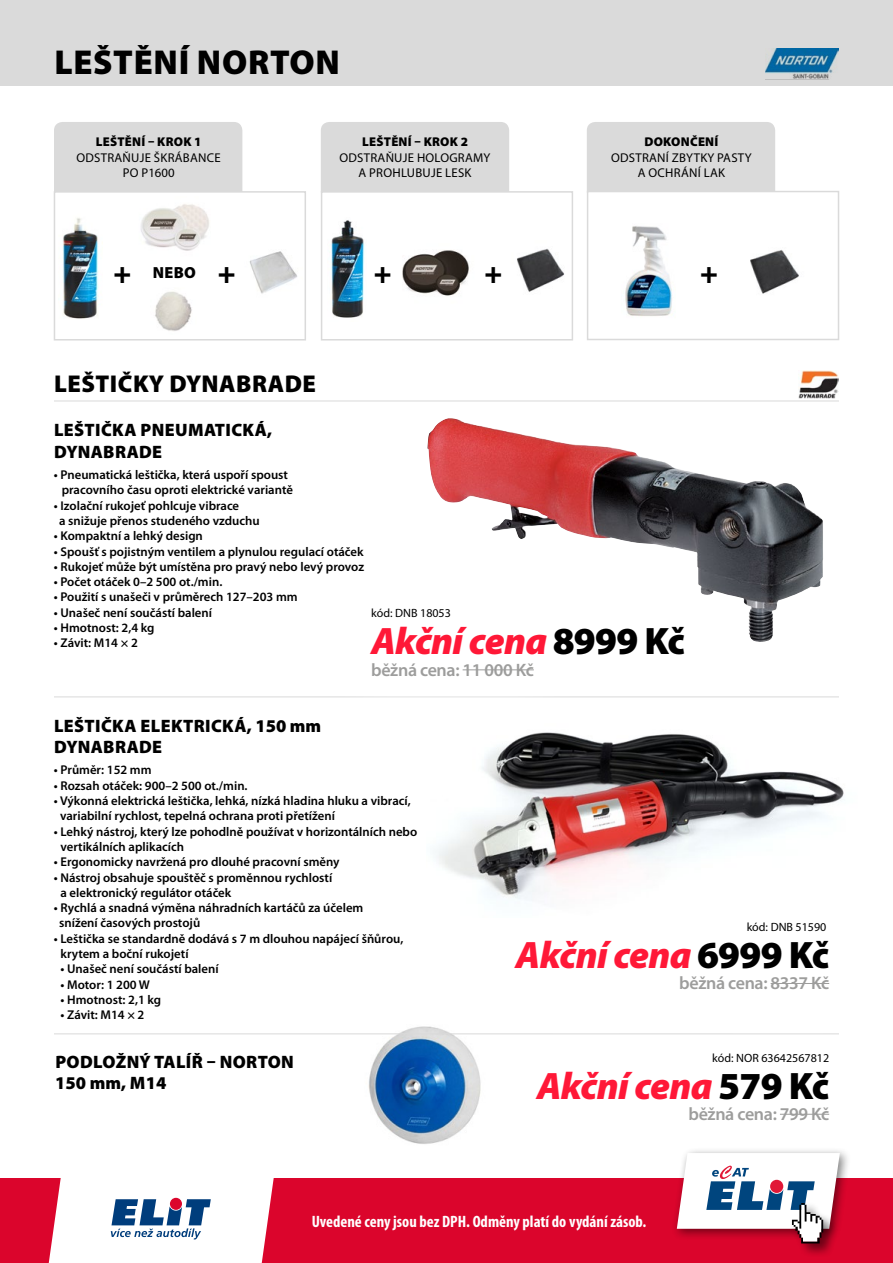
<style>
.page{position:relative;width:893px;height:1263px;background:#fff}
.page>*{position:absolute;margin:0;border:0;box-sizing:border-box;transform-origin:0 0}
.t1{font:italic 900 38.4px "Myriad Pro";letter-spacing:-.02em;color:#ff1837}
.t2{font:900 34.65px "Myriad Pro";letter-spacing:.02em;color:#000}
.t3{font:900 29.85px "Myriad Pro";color:#000}
.t4{font:900 24.3px "Myriad Pro";letter-spacing:.02em;color:#000}
.t5{font:900 18px/21.6px "Myriad Pro";letter-spacing:.02em;color:#000}
.t6{font:600 18px "Myriad Pro";letter-spacing:-.02em;color:#9d9d9c}
.t7{font:700 condensed 16.5px "Myriad Pro";color:#fff}
.t8{font:900 16.05px "Myriad Pro";color:#000}
.t9{font:600 12.75px/15.3px "Myriad Pro";color:#000}
.t10{font:12.75px/15.3px "Myriad Pro";letter-spacing:.02em;color:#000;text-align:center}
.t11{font:900 12.75px "Myriad Pro";letter-spacing:.02em;color:#000}
.t12{font:12px "Myriad Pro";color:#000}
.s1{font-size:29.85px}
.s2{font-style:normal;color:#000}
</style>
<div class="page">
<img style="left:427px;top:418px;width:346px;height:224px">
<img style="left:353px;top:1026px;width:128px;height:118px">
<img style="left:435px;top:732px;width:409px;height:156px">
<div style="left:0;top:0;width:893px;height:85px;background:#dadada"></div>
<img style="left:766px;top:49px;width:73px;height:30px">
<div style="left:54px;top:122px;width:188px;height:69px;background:#dadada"></div>
<div style="left:321px;top:122px;width:188px;height:69px;background:#dadada"></div>
<div style="left:587px;top:122px;width:188px;height:69px;background:#dadada"></div>
<div style="left:54px;top:191px;width:252px;height:149px;background:#fff;border:2px solid #dadada"></div>
<div style="left:321px;top:191px;width:252px;height:149px;background:#fff;border:2px solid #dadada"></div>
<div style="left:587px;top:191px;width:252px;height:149px;background:#fff;border:2px solid #dadada"></div>
<img style="left:402px;top:250px;width:67px;height:46px">
<img style="left:155px;top:291px;width:37px;height:40px">
<img style="left:517px;top:248px;width:47px;height:44px">
<img style="left:331px;top:220px;width:34px;height:98px">
<img style="left:63px;top:218px;width:35px;height:101px">
<img style="left:625px;top:226px;width:47px;height:90px">
<img style="left:750px;top:250px;width:49px;height:44px">
<img style="left:140px;top:204px;width:69px;height:47px">
<img style="left:249px;top:251px;width:48px;height:43px">
<hr style="left:54px;top:400px;width:785px;height:1px;background:#dadada">
<hr style="left:54px;top:696px;width:785px;height:1px;background:#dadada">
<hr style="left:54px;top:1033px;width:785px;height:1px;background:#dadada">
<img style="left:798px;top:371px;width:40px;height:27px">
<div style="left:320px;top:575px;width:416px;height:153px;background:#fff"></div>
<hr style="left:463px;top:669px;width:71px;height:1px;background:#9d9d9c">
<div style="left:464px;top:888px;width:417px;height:154px;background:#fff"></div>
<hr style="left:771px;top:983px;width:58px;height:1px;background:#9d9d9c">
<hr style="left:780px;top:1114px;width:49px;height:1px;background:#9d9d9c">
<div style="left:0;top:1178px;width:893px;height:85px;background:#db052c"></div>
<svg style="left:49px;top:1178px;width:225px;height:85px;background:#e4dde5"></svg>
<div style="left:671px;top:1147px;width:180px;height:94px;background:#000;opacity:.5"></div>
<div style="left:790px;top:1201px;width:47px;height:57px;background:#000;opacity:.5"></div>
<svg style="left:677px;top:1153px;width:163px;height:90px"></svg>
<h2 class="t2" style="left:54px;top:43px;width:287px">LEŠTĚNÍ NORTON</h2>
<p class="t11" style="left:96px;top:135px;width:107px">LEŠTĚNÍ – KROK 1</p>
<p class="t10" style="left:76px;top:150px;width:146px">ODSTRAŇUJE ŠKRÁBANCE<br>PO P1600</p>
<p class="t11" style="left:362px;top:135px;width:107px">LEŠTĚNÍ – KROK 2</p>
<p class="t10" style="left:339px;top:150px;width:95px">ODSTRAŇUJE HOLOGR</p>
<p class="t10" style="left:358px;top:150px;width:134px;text-align:left;text-indent:107px">AMY<br>A PROHLUBUJE LESK</p>
<p class="t11" style="left:644px;top:135px;width:76px">DOKONČENÍ</p>
<p class="t10" style="left:611px;top:150px;width:142px">ODSTRANÍ ZBYTKY PASTY<br>A OCHRÁNÍ LAK</p>
<p class="t8" style="left:114px;top:264px;width:123px"><span class="s1">+</span> NEBO <span class="s1">+</span></p>
<h3 class="t3" style="left:374px;top:255px;width:19px">+</h3>
<h3 class="t3" style="left:484px;top:255px;width:19px">+</h3>
<h3 class="t3" style="left:700px;top:255px;width:19px">+</h3>
<h3 class="t4" style="left:54px;top:370px;width:263px">LEŠTIČKY DYNABRADE</h3>
<h3 class="t5" style="left:54px;top:420px;width:220px">LEŠTIČKA PNEUMATICKÁ,<br>DYNABRADE</h3>
<p class="t9" style="left:62px;top:467px;width:233px;text-indent:-8px">• Pneumatická leštička, která uspoří spoust pracovního času oproti elektrické variantě</p>
<p class="t9" style="left:59px;top:497px;width:202px;text-indent:-5px">• Izolační rukojeť pohlcuje vibrace<br>a snižuje přenos studeného vzduchu</p>
<p class="t9" style="left:54px;top:528px;width:151px">• Kompaktní a lehký design</p>
<p class="t9" style="left:54px;top:543px;width:311px">• Spoušť s pojistným ventilem a plynulou regulací otáček</p>
<p class="t9" style="left:54px;top:559px;width:312px">• Rukojeť může být umístěna pro pravý nebo levý provoz</p>
<p class="t9" style="left:54px;top:574px;width:170px">• Počet otáček 0–2 500 ot./min.</p>
<p class="t9" style="left:54px;top:589px;width:245px">• Použití s unašeči v průměrech 127–203 mm</p>
<p class="t9" style="left:54px;top:604px;width:160px">• Unašeč není součástí balení</p>
<p class="t9" style="left:54px;top:620px;width:102px">• Hmotnost: 2,4 kg</p>
<p class="t9" style="left:54px;top:635px;width:85px">• Závit: M14 × 2</p>
<h1 class="t1" style="left:371px;top:620px;width:315px">Akční cena <span class="s2">8999 KČ</span></h1>
<h3 class="t6" style="left:371px;top:658px;width:164px">běžná cena: 11 000 Kč</h3>
<p class="t12" style="left:371px;top:606px;width:33px">KÓD: DNB</p>
<p class="t12" style="left:420px;top:606px;width:32px">18053</p>
<h3 class="t5" style="left:54px;top:715px;width:269px">LEŠTIČKA ELEKTRICKÁ, 150 MM<br>DYNABRADE</h3>
<p class="t9" style="left:54px;top:762px;width:99px">• Průměr: 152 mm</p>
<p class="t9" style="left:54px;top:777px;width:195px">• Rozsah otáček: 900–2 500 ot./min.</p>
<p class="t9" style="left:60px;top:793px;width:352px;text-indent:-6px">• Výkonná elektrická leštička, lehká, nízká hladina hluku a vibrací, variabilní rychlost, tepelná ochrana proti přetížení</p>
<p class="t9" style="left:60px;top:823px;width:358px;text-indent:-7px">• Lehký nástroj, který lze pohodlně používat v horizontálních nebo vertikálních aplikacích</p>
<p class="t9" style="left:54px;top:854px;width:287px">• Ergonomicky navržená pro dlouhé pracovní směny</p>
<p class="t9" style="left:60px;top:869px;width:273px;text-indent:-7px">• Nástroj obsahuje spouštěč s proměnnou rychlostí a elektronický regulátor otáček</p>
<p class="t9" style="left:59px;top:900px;width:306px;text-indent:-5px">• Rychlá a snadná výměna náhradních kartáčů za účelem snížení časových prostojů</p>
<p class="t9" style="left:60px;top:930px;width:344px;text-indent:-7px">• Leštička se standardně dodává s 7 m dlouhou napájecí šňůrou, krytem a boční rukojetí</p>
<p class="t9" style="left:60px;top:961px;width:160px">• Unašeč není součástí balení</p>
<p class="t9" style="left:60px;top:976px;width:91px">• Motor: 1 200 W</p>
<p class="t9" style="left:60px;top:992px;width:102px">• Hmotnost: 2,1 kg</p>
<p class="t9" style="left:60px;top:1007px;width:85px">• Závit: M14 × 2</p>
<h3 class="t5" style="left:55px;top:1051px;width:13px">PODLO</h3>
<h3 class="t5" style="left:116px;top:1051px;width:49px">ŽNÝ TALÍŘ</h3>
<h3 class="t5" style="left:207px;top:1051px;width:26px">– NORTON</h3>
<h3 class="t5" style="left:55px;top:1073px;width:113px">150 MM, M14</h3>
<p class="t12" style="left:747px;top:919px;width:33px">KÓD: DNB</p>
<p class="t12" style="left:796px;top:919px;width:32px">51590</p>
<h1 class="t1" style="left:516px;top:933px;width:315px">Akční cena <span class="s2">6999 KČ</span></h1>
<h3 class="t6" style="left:679px;top:972px;width:151px">běžná cena: 8337 Kč</h3>
<p class="t12" style="left:712px;top:1050px;width:118px">KÓD: NOR 63642567812</p>
<h1 class="t1" style="left:537px;top:1064px;width:294px">Akční cena <span class="s2">579 KČ</span></h1>
<h3 class="t6" style="left:688px;top:1103px;width:142px">běžná cena: 799 Kč</h3>
<p class="t7" style="left:312px;top:1211px;width:336px">Uvedené ceny jsou bez DPH. Odměny platí do vydání zásob.</p>
</div>
